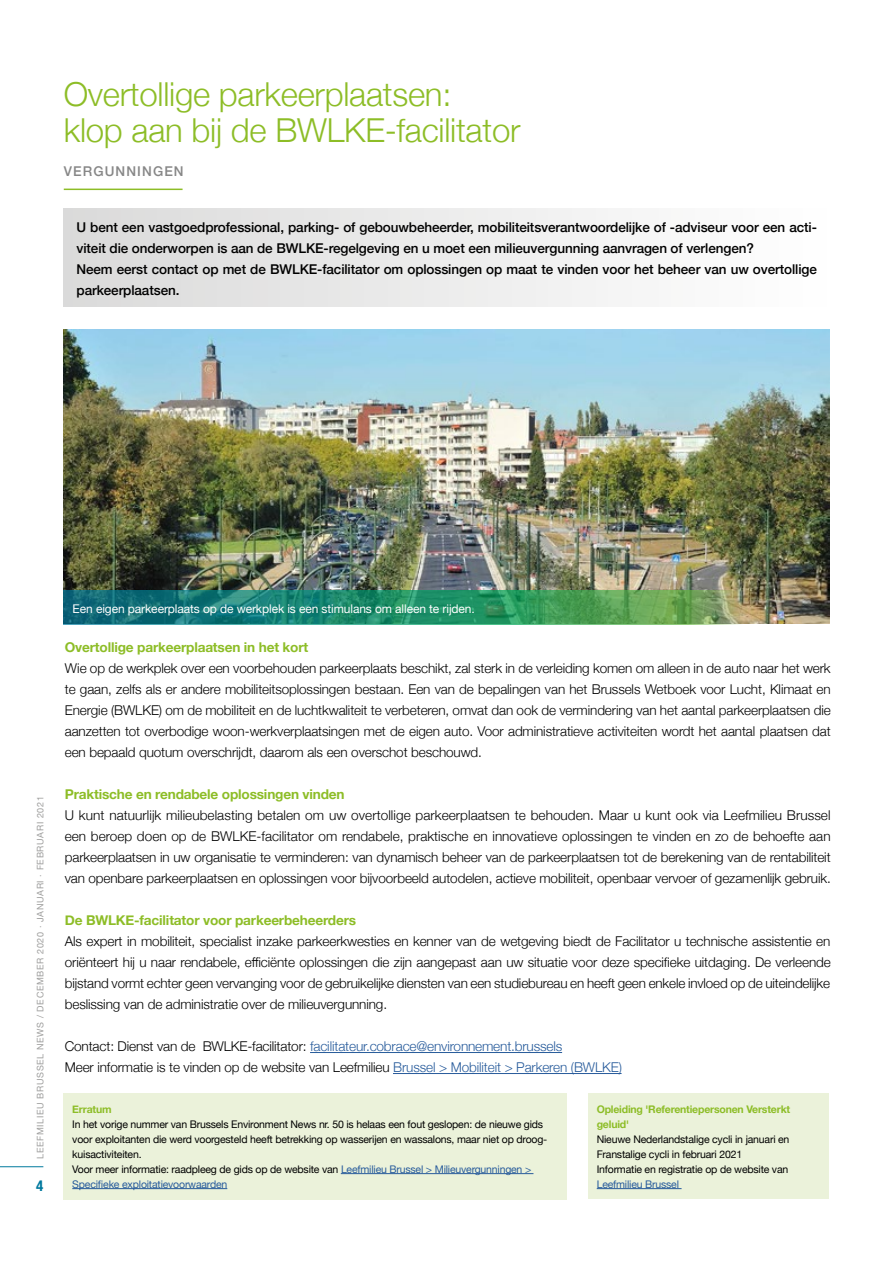
<style>
.page{position:relative;width:893px;height:1263px;background:#fff}
.page>*{position:absolute;margin:0;border:0;box-sizing:border-box;transform-origin:0 0}
.t1{font:300 33px/36px "Helvetica Neue";letter-spacing:-.01em;color:#8dbd27}
.t2{font:700 condensed 15px "Helvetica Neue";color:#00799e}
.t3{font:300 13.5px/21px "Helvetica Neue";letter-spacing:-.01em;color:#000;text-align:justify}
.t4{font:500 13.5px/21px "Helvetica Neue";letter-spacing:-.01em;color:#000}
.t5{font:700 13.5px "Helvetica Neue";letter-spacing:-.015em;color:#8dbd27}
.t6{font:500 13.5px "Helvetica Neue";letter-spacing:.08em;color:#878787}
.t7{font:12px "Helvetica Neue";letter-spacing:-.01em;color:#fff}
.t8{font:10.5px/15px "Helvetica Neue";letter-spacing:-.02em;color:#000}
.t9{font:700 10.5px/15px "Helvetica Neue";letter-spacing:-.02em;color:#8dbd27}
.t10{font:10.5px "Helvetica Neue";letter-spacing:-.02em;color:#275b9b}
.t11{font:9px "Helvetica Neue";letter-spacing:.07em;color:#9d9d9c}
.s1{color:#275b9b}
</style>
<div class="page">
<hr style="left:0;top:1166px;width:43px;height:1px;background:#00799e">
<hr style="left:64px;top:189px;width:119px;height:1px;background:#8dbd27">
<div style="left:64px;top:208px;width:765px;height:99px;background:linear-gradient(to right,#dadada,#fff)"></div>
<hr style="left:310px;top:1052px;width:252px;height:1px;background:#275b9b">
<hr style="left:393px;top:1073px;width:229px;height:1px;background:#275b9b">
<div style="left:64px;top:1094px;width:503px;height:106px;background:#ebf2da"></div>
<hr style="left:341px;top:1173px;width:192px;height:1px;background:#275b9b">
<hr style="left:72px;top:1188px;width:155px;height:1px;background:#275b9b">
<div style="left:588px;top:1094px;width:241px;height:105px;background:#ebf2da"></div>
<hr style="left:597px;top:1188px;width:85px;height:1px;background:#275b9b">
<img style="left:64px;top:330px;width:765px;height:260px">
<img style="left:64px;top:590px;width:765px;height:34px">
<h1 class="t1" style="left:64px;top:74px;width:458px">Overtollige parkeerplaatsen:<br>klop aan bij de BWLKE-facilitator</h1>
<p class="t6" style="left:64px;top:160px;width:121px">VERGUNNINGEN</p>
<p class="t4" style="left:77px;top:216px;width:742px">U bent een vastgoedprofessional, parking- of gebouwbeheerder, mobiliteitsverantwoordelijke of -adviseur voor een acti&shy;viteit die onderworpen is aan de BWLKE-regelgeving en u moet een milieuvergunning aanvragen of verlengen?<br>Neem eerst contact op met de BWLKE-facilitator om oplossingen op maat te vinden voor het beheer van uw overtollige parkeerplaatsen.</p>
<p class="t11" style="left:34px;top:1159px;width:364px;rotate:-90deg">LEEFMILIEU BRUSSEL NEWS / DECEMBER 2020 · JANUARI · FEBRUARI 2021</p>
<p class="t2" style="left:36px;top:1173px;width:9px">4</p>
<p class="t7" style="left:73px;top:600px;width:404px">Een eigen parkeerplaats op de werkplek is een stimulans om alleen te rijden.</p>
<p class="t5" style="left:65px;top:637px;width:245px">Overtollige parkeerplaatsen in het kort</p>
<p class="t3" style="left:65px;top:657px;width:767px">Wie op de werkplek over een voorbehouden parkeerplaats beschikt, zal sterk in de verleiding komen om alleen in de auto naar het werk te gaan, zelfs als er andere mobiliteitsoplossingen bestaan. Een van de bepalingen van het Brussels Wetboek voor Lucht, Klimaat en Energie (BWLKE) om de mobiliteit en de luchtkwaliteit te verbeteren, omvat dan ook de vermindering van het aantal parkeerplaatsen die aanzetten tot overbodige woon-werkverplaatsingen met de eigen auto. Voor administratieve activiteiten wordt het aantal plaatsen dat een bepaald quotum overschrijdt, daarom als een overschot beschouwd.</p>
<p class="t5" style="left:65px;top:784px;width:281px">Praktische en rendabele oplossingen vinden</p>
<p class="t3" style="left:65px;top:804px;width:767px">U kunt natuurlijk milieubelasting betalen om uw overtollige parkeerplaatsen te behouden. Maar u kunt ook via Leefmilieu Brussel een beroep doen op de BWLKE-facilitator om rendabele, praktische en innovatieve oplossingen te vinden en zo de behoefte aan parkeerplaatsen in uw organisatie te verminderen: van dynamisch beheer van de parkeerplaatsen tot de berekening van de rentabiliteit van openbare parkeerplaatsen en oplossingen voor bijvoorbeeld autodelen, actieve mobiliteit, openbaar vervoer of gezamenlijk gebruik.</p>
<p class="t5" style="left:65px;top:910px;width:293px">De BWLKE-facilitator voor parkeerbeheerders</p>
<p class="t3" style="left:65px;top:930px;width:767px">Als expert in mobiliteit, specialist inzake parkeerkwesties en kenner van de wetgeving biedt de Facilitator u technische assistentie en oriënteert hij u naar rendabele, efficiënte oplossingen die zijn aangepast aan uw situatie voor deze specifieke uitdaging. De verleende bijstand vormt echter geen vervanging voor de gebruikelijke diensten van een studiebureau en heeft geen enkele invloed op de uiteindelijke beslissing van de administratie over de milieuvergunning.</p>
<p class="t3" style="left:65px;top:1035px;width:559px">Contact: Dienst van de BWLKE-facilitator: <span class="s1">facilitateur.cobrace@environnement.brussels<br></span>Meer informatie is te vinden op de website van Leefmilieu <span class="s1">Brussel &gt; Mobiliteit &gt; Parkeren (BWLKE)</span></p>
<p class="t9" style="left:72px;top:1101px;width:41px">Erratum</p>
<p class="t8" style="left:72px;top:1117px;width:476px">In het vorige nummer van Brussels Environment News nr. 50 is helaas een fout geslopen: de nieuwe gids voor exploitanten die werd voorgesteld heeft betrekking op wasserijen en wassalons, maar niet op droog&shy;kuisactiviteiten.<br>Voor meer informatie: raadpleeg de gids op de website van <span class="s1">Leefmilieu Brussel &gt; Milieuvergunningen &gt; Specifieke exploitatievoorwaarden</span></p>
<p class="t9" style="left:597px;top:1101px;width:195px">Opleiding 'Referentiepersonen Versterkt geluid'</p>
<p class="t8" style="left:597px;top:1132px;width:194px">Nieuwe Nederlandstalige cycli in januari en<br>Franstalige cycli in februari 2021<br>Informatie en registratie op de website van</p>
<p class="t10" style="left:597px;top:1176px;width:84px">Leefmilieu Brussel</p>
</div>
